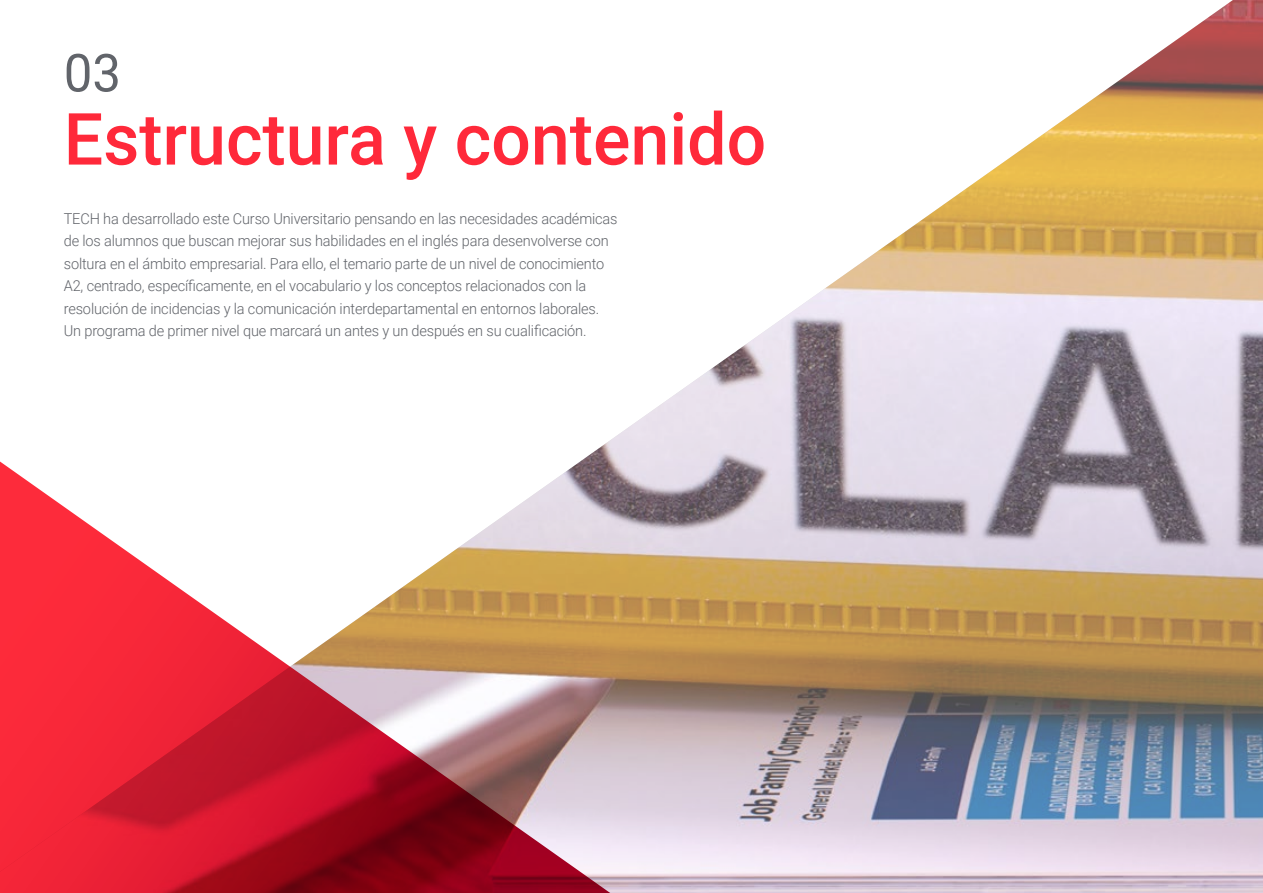
<style>
.page{position:relative;width:1263px;height:893px;background:#fff}
.page>*{position:absolute;margin:0;border:0;box-sizing:border-box;transform-origin:0 0}
.t1{font:500 72px "Roboto";color:#ff293a}
.t2{font:52.5px "Roboto";color:#61646a}
.t3{font:300 15px/22.5px "Roboto";letter-spacing:-.01em;color:#61646a}
</style>
<div class="page">
<img style="left:602px;top:0;width:661px;height:893px">
<svg style="left:0;top:446px;width:640px;height:447px"></svg>
<h2 class="t2" style="left:64px;top:36px;width:59px">03</h2>
<h1 class="t1" style="left:64px;top:89px;width:704px">Estructura y contenido</h1>
<p class="t3" style="left:64px;top:207px;width:555px">TECH ha desarrollado este Curso Universitario pensando en las necesidades académicas de los alumnos que buscan mejorar sus habilidades en el inglés para desenvolverse con soltura en el ámbito empresarial. Para ello, el temario parte de un nivel de conocimiento A2, centrado, específicamente, en el vocabulario y los conceptos relacionados con la resolución de incidencias y la comunicación interdepartamental en entornos laborales.<br>Un programa de primer nivel que marcará un antes y un después en su cualificación.</p>
</div>
